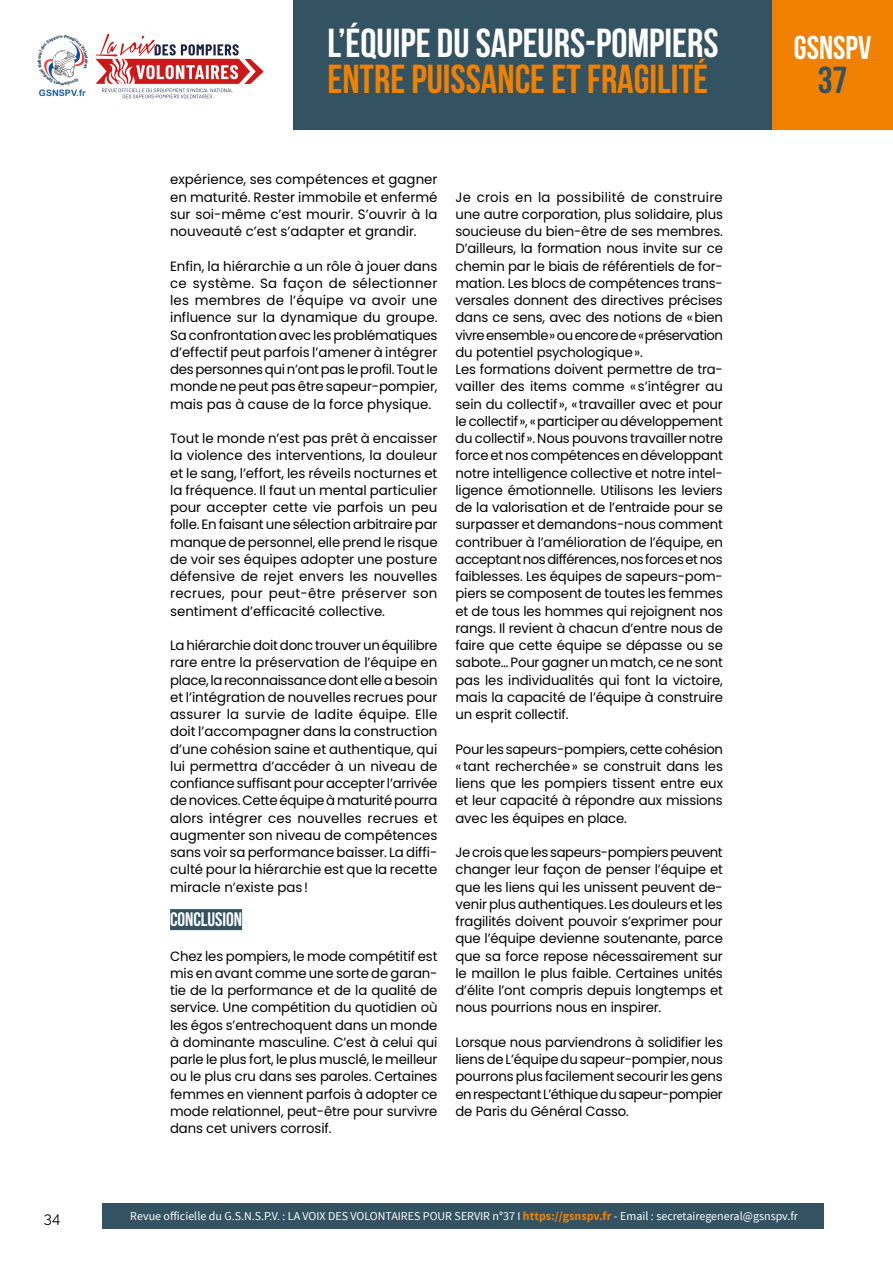
<style>
.page{position:relative;width:893px;height:1263px;background:#fff}
.page>*{position:absolute;margin:0;border:0;box-sizing:border-box;transform-origin:0 0}
.t1{font:700 40.5px "Bebas Neue";color:#fff}
.t2{font:700 40.5px "Bebas Neue";color:#f08100}
.t3{font:700 37.5px "Bebas Neue";color:#335262}
.t4{font:700 33px "Bebas Neue";color:#fff}
.t5{font:700 19.5px "Bebas Neue";letter-spacing:-.005em;color:#fff}
.t6{font:15px "Raleway";color:#000}
.t7{font:13.5px/17.2px "Poppins";letter-spacing:-.01em;color:#000;text-align:justify}
.t8{font:12px "Source Sans Pro";color:#fff}
.t9{font:8.85px "Arial Rounded MT Bold";letter-spacing:.015em;color:#10519e}
.t10{font:900 4.35px "Roboto";color:#143851}
.s1{font-weight:700;color:#f08100}
</style>
<div class="page">
<div style="left:103px;top:1203px;width:721px;height:26px;background:#335262"></div>
<div style="left:772px;top:0;width:121px;height:129px;background:#f08100"></div>
<div style="left:293px;top:0;width:479px;height:130px;background:#335262"></div>
<svg style="left:96px;top:34px;width:168px;height:64px"></svg>
<div style="left:170px;top:909px;width:72px;height:21px;background:#335262"></div>
<svg style="left:44px;top:41px;width:41px;height:42px"></svg>
<p class="t10" style="left:36px;top:61px;width:3px;rotate:-90deg">i</p>
<p class="t9" style="left:39px;top:88px;width:49px">GSNSPV.fr</p>
<h1 class="t1" style="left:327px;top:21px;width:393px">L’ÉQUIPE DU SAPEURS-POMPIERS</h1>
<h1 class="t2" style="left:327px;top:57px;width:382px">ENTRE PUISSANCE ET FRAGILITÉ</h1>
<p class="t7" style="left:170px;top:171px;width:269px">expérience, ses compétences et gagner en maturité. Rester immobile et enfermé sur soi-même c’est mourir. S’ouvrir à la nouveauté c’est s’adapter et grandir.</p>
<p class="t7" style="left:170px;top:257px;width:269px">Enfin, la hiérarchie a un rôle à jouer dans ce système. Sa façon de sélectionner les membres de l’équipe va avoir une influence sur la dynamique du groupe.<br>Sa confrontation avec les problématiques d’effectif peut parfois l’amener à intégrer des personnes qui n’ont pas le profil. Tout le monde ne peut pas être sapeur-pompier, mais pas à cause de la force physique.</p>
<p class="t7" style="left:170px;top:430px;width:269px">Tout le monde n’est pas prêt à encaisser la violence des interventions, la douleur et le sang, l’effort, les réveils nocturnes et la fréquence. Il faut un mental particulier pour accepter cette vie parfois un peu folle. En faisant une sélection arbitraire par manque de personnel, elle prend le risque de voir ses équipes adopter une posture défensive de rejet envers les nouvelles recrues, pour peut-être préserver son sentiment d’efficacité collective.</p>
<p class="t7" style="left:170px;top:637px;width:269px">La hiérarchie doit donc trouver un équilibre rare entre la préservation de l’équipe en place, la reconnaissance dont elle a besoin et l’intégration de nouvelles recrues pour assurer la survie de ladite équipe. Elle doit l’accompagner dans la construction d’une cohésion saine et authentique, qui lui permettra d’accéder à un niveau de confiance suffisant pour accepter l’arrivée de novices. Cette équipe à maturité pourra alors intégrer ces nouvelles recrues et augmenter son niveau de compétences sans voir sa performance baisser. La diffi&shy;culté pour la hiérarchie est que la recette miracle n’existe pas!</p>
<h3 class="t5" style="left:170px;top:909px;width:73px">CONCLUSION</h3>
<p class="t7" style="left:170px;top:947px;width:269px">Chez les pompiers, le mode compétitif est mis en avant comme une sorte de garan&shy;tie de la performance et de la qualité de service. Une compétition du quotidien où les égos s’entrechoquent dans un monde à dominante masculine. C’est à celui qui parle le plus fort, le plus musclé, le meilleur ou le plus cru dans ses paroles. Certaines femmes en viennent parfois à adopter ce mode relationnel, peut-être pour survivre dans cet univers corrosif.</p>
<p class="t7" style="left:455px;top:188px;width:269px;text-align:left">Je crois en la possibilité de construire une autre corporation, plus solidaire, plus soucieuse du bien-être de ses membres.<br>D’ailleurs, la formation nous invite sur ce chemin par le biais de référentiels de for&shy;mation. Les blocs de compétences trans&shy;versales donnent des directives précises dans ce sens, avec des notions de «bien vivre ensemble» ou encore de «préservation du potentiel psychologique».<br>Les formations doivent permettre de tra&shy;vailler des items comme « s’intégrer au sein du collectif», «travailler avec et pour le collectif», «participer au développement du collectif». Nous pouvons travailler notre force et nos compétences en développant notre intelligence collective et notre intel&shy;ligence émotionnelle. Utilisons les leviers de la valorisation et de l’entraide pour se surpasser et demandons-nous comment contribuer à l’amélioration de l’équipe, en acceptant nos différences, nos forces et nos faiblesses. Les équipes de sapeurs-pom&shy;piers se composent de toutes les femmes et de tous les hommes qui rejoignent nos rangs. Il revient à chacun d’entre nous de faire que cette équipe se dépasse ou se sabote… Pour gagner un match, ce ne sont pas les individualités qui font la victoire, mais la capacité de l’équipe à construire un esprit collectif.</p>
<p class="t7" style="left:455px;top:740px;width:269px">Pour les sapeurs-pompiers, cette cohésion « tant recherchée» se construit dans les liens que les pompiers tissent entre eux et leur capacité à répondre aux missions avec les équipes en place.</p>
<p class="t7" style="left:455px;top:844px;width:269px">Je crois que les sapeurs-pompiers peuvent changer leur façon de penser l’équipe et que les liens qui les unissent peuvent de&shy;venir plus authentiques. Les douleurs et les fragilités doivent pouvoir s’exprimer pour que l’équipe devienne soutenante, parce que sa force repose nécessairement sur le maillon le plus faible. Certaines unités d’élite l’ont compris depuis longtemps et nous pourrions nous en inspirer.</p>
<p class="t7" style="left:455px;top:1033px;width:269px">Lorsque nous parviendrons à solidifier les liens de L’équipe du sapeur-pompier, nous pourrons plus facilement secourir les gens en respectant L’éthique du sapeur-pompier de Paris du Général Casso.</p>
<h3 class="t4" style="left:794px;top:29px;width:79px">GSNSPV</h3>
<h2 class="t3" style="left:818px;top:60px;width:31px">37</h2>
<p class="t6" style="left:44px;top:1206px;width:18px">34</p>
<p class="t8" style="left:130px;top:1209px;width:669px">Revue officielle du G.S.N.S.P.V. : LA VOIX DES VOLONTAIRES POUR SERVIR n°37 I <span class="s1">https://gsnspv.fr</span> - Email : secretairegeneral@gsnspv.fr</p>
</div>
